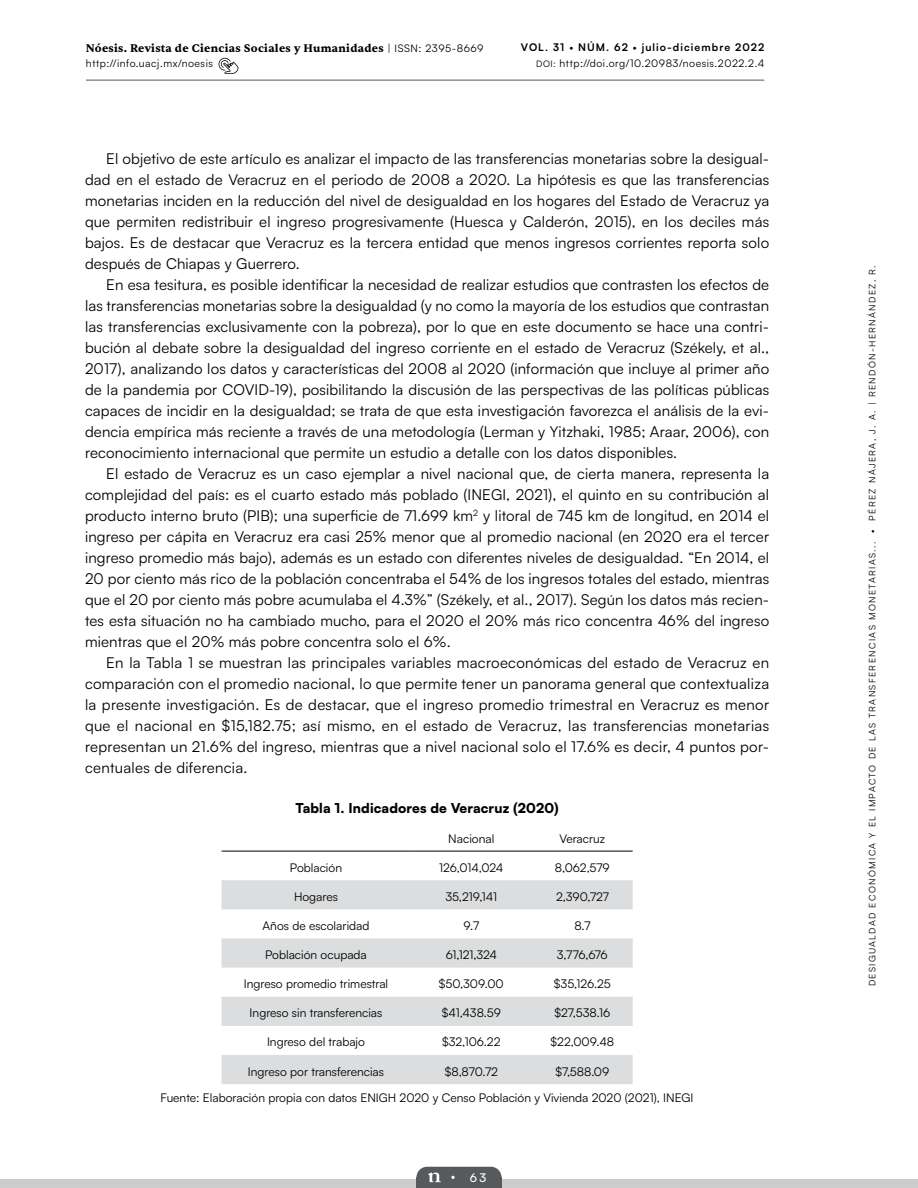
<style>
.page{position:relative;width:918px;height:1188px;background:#fff}
.page>*{position:absolute;margin:0;border:0;box-sizing:border-box;transform-origin:0 0}
.t1{font:15px/21px "Satoshi";letter-spacing:.01em;color:#000;text-align:justify}
.t2{font:900 13.5px "Satoshi";letter-spacing:.01em;color:#000}
.t3{font:12px "Satoshi";color:#000}
.t4{font:500 12px "Satoshi";color:#fff}
.t5{font:700 11.25px "Sentient";letter-spacing:.02em;color:#000}
.t6{font:10.5px "Satoshi";letter-spacing:.05em;color:#000}
.t7{font:700 10.5px "Satoshi";letter-spacing:.1em;color:#000}
.t8{font:9px "Satoshi";letter-spacing:.15em;color:#000}
.s1{font-family:"Satoshi";font-weight:400;font-size:10.5px}
.s2{font-weight:400}
.s3{font-size:9px}
</style>
<div class="page">
<div style="left:0;top:1179px;width:918px;height:9px;background:#ccc"></div>
<div style="left:416px;top:1167px;width:86px;height:21px;background:#58595b;border-radius:11px"></div>
<div style="left:416px;top:1177px;width:86px;height:11px;background:#58595b"></div>
<svg style="left:428px;top:1173px;width:13px;height:9px"></svg>
<svg style="left:451px;top:1176px;width:4px;height:3px"></svg>
<hr style="left:86px;top:80px;width:678px;height:1px;background:#58595b">
<svg style="left:219px;top:58px;width:19px;height:16px"></svg>
<svg style="left:222px;top:880px;width:411px;height:204px;fill:#dcddde"></svg>
<hr style="left:222px;top:851px;width:189px;height:1px;background:#000">
<hr style="left:411px;top:851px;width:121px;height:1px;background:#000">
<hr style="left:532px;top:851px;width:101px;height:1px;background:#000">
<p class="t5" style="left:86px;top:41px;width:399px">Nóesis. Revista de Ciencias Sociales y Humanidades <span class="s1">| ISSN: 2395-8669</span></p>
<p class="t7" style="left:521px;top:40px;width:245px">VOL. 31 <span class="s2">•</span> NÚM. 62 <span class="s2">•</span> julio-diciembre 2022</p>
<p class="t6" style="left:86px;top:56px;width:129px">http://info.uacj.mx/noesis</p>
<p class="t6" style="left:536px;top:56px;width:230px"><span class="s3">DOI:</span> http://doi.org/10.20983/noesis.2022.2.4</p>
<p class="t1" style="left:85px;top:147px;width:686px;text-indent:21px">El objetivo de este artículo es analizar el impacto de las transferencias monetarias sobre la desigual&shy;dad en el estado de Veracruz en el periodo de 2008 a 2020. La hipótesis es que las transferencias monetarias inciden en la reducción del nivel de desigualdad en los hogares del Estado de Veracruz ya que permiten redistribuir el ingreso progresivamente (Huesca y Calderón, 2015), en los deciles más bajos. Es de destacar que Veracruz es la tercera entidad que menos ingresos corrientes reporta solo después de Chiapas y Guerrero.</p>
<p class="t1" style="left:85px;top:273px;width:686px;text-indent:21px">En esa tesitura, es posible identificar la necesidad de realizar estudios que contrasten los efectos de las transferencias monetarias sobre la desigualdad (y no como la mayoría de los estudios que contrastan las transferencias exclusivamente con la pobreza), por lo que en este documento se hace una contri&shy;bución al debate sobre la desigualdad del ingreso corriente en el estado de Veracruz (Székely, et al., 2017), analizando los datos y características del 2008 al 2020 (información que incluye al primer año de la pandemia por COVID-19), posibilitando la discusión de las perspectivas de las políticas públicas capaces de incidir en la desigualdad; se trata de que esta investigación favorezca el análisis de la evi&shy;dencia empírica más reciente a través de una metodología (Lerman y Yitzhaki, 1985; Araar, 2006), con reconocimiento internacional que permite un estudio a detalle con los datos disponibles.</p>
<p class="t1" style="left:85px;top:462px;width:686px;text-indent:21px">El estado de Veracruz es un caso ejemplar a nivel nacional que, de cierta manera, representa la complejidad del país: es el cuarto estado más poblado (INEGI, 2021), el quinto en su contribución al producto interno bruto (PIB); una superficie de 71.699 km<sup>2</sup> y litoral de 745 km de longitud, en 2014 el ingreso per cápita en Veracruz era casi 25% menor que al promedio nacional (en 2020 era el tercer ingreso promedio más bajo), además es un estado con diferentes niveles de desigualdad. “En 2014, el 20 por ciento más rico de la población concentraba el 54% de los ingresos totales del estado, mientras que el 20 por ciento más pobre acumulaba el 4.3%” (Székely, et al., 2017). Según los datos más recien&shy;tes esta situación no ha cambiado mucho, para el 2020 el 20% más rico concentra 46% del ingreso mientras que el 20% más pobre concentra solo el 6%.</p>
<p class="t1" style="left:85px;top:651px;width:686px;text-indent:21px">En la Tabla 1 se muestran las principales variables macroeconómicas del estado de Veracruz en comparación con el promedio nacional, lo que permite tener un panorama general que contextualiza la presente investigación. Es de destacar, que el ingreso promedio trimestral en Veracruz es menor que el nacional en $15,182.75; así mismo, en el estado de Veracruz, las transferencias monetarias representan un 21.6% del ingreso, mientras que a nivel nacional solo el 17.6% es decir, 4 puntos por&shy;centuales de diferencia.</p>
<p class="t2" style="left:295px;top:798px;width:265px">Tabla 1. Indicadores de Veracruz (2020)</p>
<p class="t3" style="left:448px;top:830px;width:48px">Nacional</p>
<p class="t3" style="left:560px;top:830px;width:47px">Veracruz</p>
<p class="t3" style="left:290px;top:859px;width:54px">Población</p>
<p class="t3" style="left:439px;top:859px;width:66px">126,014,024</p>
<p class="t3" style="left:555px;top:859px;width:56px">8,062,579</p>
<p class="t3" style="left:294px;top:889px;width:46px">Hogares</p>
<p class="t3" style="left:445px;top:889px;width:53px">35,219,141</p>
<p class="t3" style="left:556px;top:889px;width:54px">2,390,727</p>
<p class="t3" style="left:263px;top:918px;width:108px">Años de escolaridad</p>
<p class="t3" style="left:464px;top:918px;width:17px">9.7</p>
<p class="t3" style="left:574px;top:918px;width:17px">8.7</p>
<p class="t3" style="left:265px;top:947px;width:103px">Población ocupada</p>
<p class="t3" style="left:446px;top:947px;width:53px">61,121,324</p>
<p class="t3" style="left:557px;top:947px;width:52px">3,776,676</p>
<p class="t3" style="left:244px;top:976px;width:146px">Ingreso promedio trimestral</p>
<p class="t3" style="left:439px;top:976px;width:66px">$50,309.00</p>
<p class="t3" style="left:554px;top:976px;width:59px">$35,126.25</p>
<p class="t3" style="left:250px;top:1005px;width:134px">Ingreso sin transferencias</p>
<p class="t3" style="left:442px;top:1005px;width:61px">$41,438.59</p>
<p class="t3" style="left:555px;top:1005px;width:57px">$27,538.16</p>
<p class="t3" style="left:267px;top:1034px;width:99px">Ingreso del trabajo</p>
<p class="t3" style="left:442px;top:1034px;width:60px">$32,106.22</p>
<p class="t3" style="left:551px;top:1034px;width:65px">$22,009.48</p>
<p class="t3" style="left:248px;top:1063px;width:138px">Ingreso por transferencias</p>
<p class="t3" style="left:445px;top:1063px;width:55px">$8,870.72</p>
<p class="t3" style="left:555px;top:1063px;width:56px">$7,588.09</p>
<p class="t3" style="left:161px;top:1090px;width:534px">Fuente: Elaboración propia con datos ENIGH 2020 y Censo Población y Vivienda 2020 (2021), INEGI</p>
<p class="t4" style="left:470px;top:1169px;width:18px">63</p>
<p class="t8" style="left:866px;top:986px;width:723px;rotate:-90deg">DESIGUALDAD ECONÓMICA Y EL IMPACTO DE LAS TRANSFERENCIAS MONETARIAS... • PÉREZ NÁJERA, J. A. | RENDÓN-HERNÁNDEZ, R.</p>
</div>
